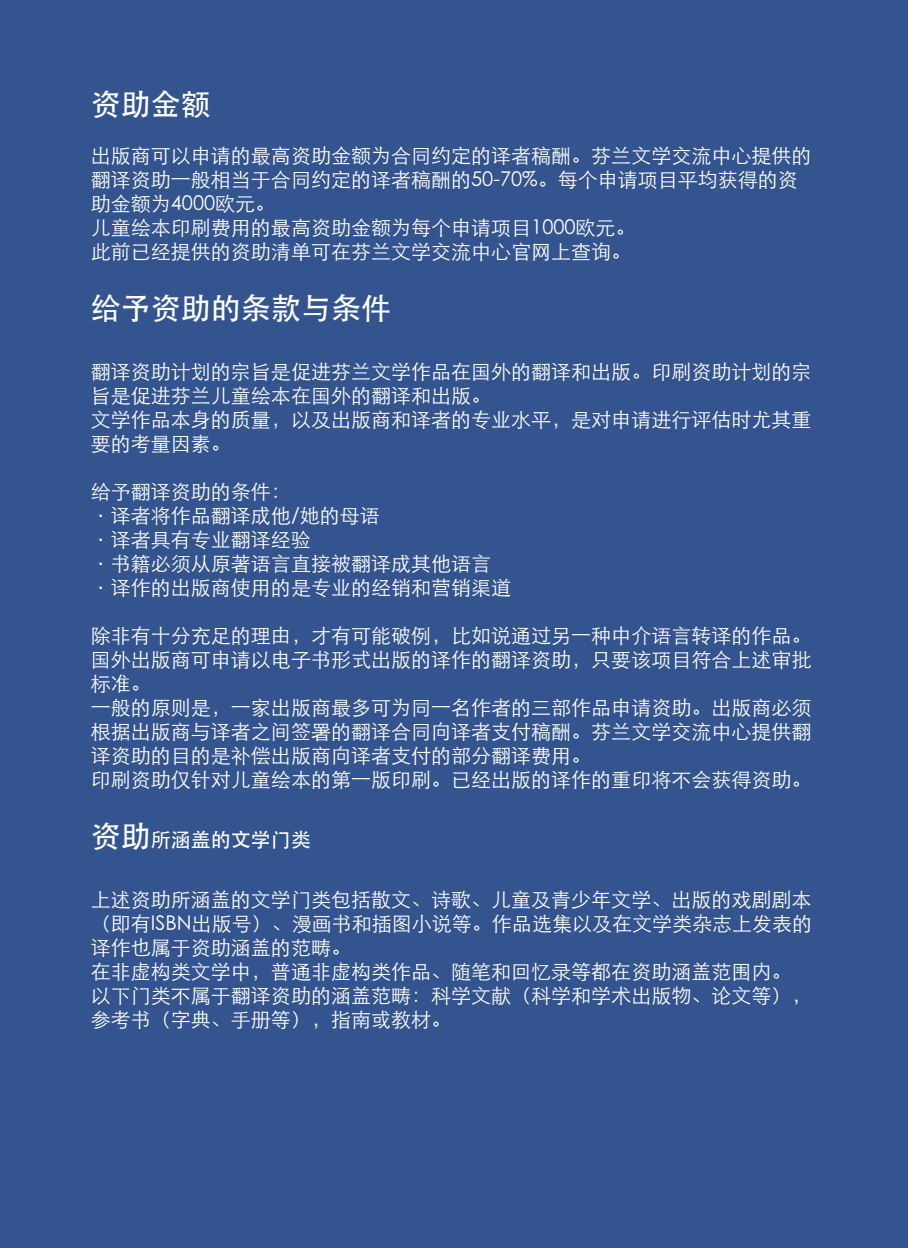
<style>
.page{position:relative;width:908px;height:1248px;background:#fff}
.page>*{position:absolute;margin:0;border:0;box-sizing:border-box;transform-origin:0 0}
.t1{font:30px "ST Heiti";color:#fff}
.t2{font:20px/24px "ST Xihei";color:#fff}
.t3{font:20px "ST Heiti";color:#fff}
.s1{font-size:30px}
</style>
<div class="page">
<div style="left:0;top:0;width:907px;height:1247px;background:#33548e"></div>
<h1 class="t1" style="left:91px;top:89px;width:121px">资助金额</h1>
<p class="t2" style="left:91px;top:144px;width:722px">出版商可以申请的最高资助金额为合同约定的译者稿酬。芬兰文学交流中心提供的翻译资助一般相当于合同约定的译者稿酬的50-70%。每个申请项目平均获得的资助金额为4000欧元。<br>儿童绘本印刷费用的最高资助金额为每个申请项目1000欧元。<br>此前已经提供的资助清单可在芬兰文学交流中心官网上查询。</p>
<h1 class="t1" style="left:91px;top:293px;width:302px">给予资助的条款与条件</h1>
<p class="t2" style="left:91px;top:360px;width:722px">翻译资助计划的宗旨是促进芬兰文学作品在国外的翻译和出版。印刷资助计划的宗旨是促进芬兰儿童绘本在国外的翻译和出版。<br>文学作品本身的质量，以及出版商和译者的专业水平，是对申请进行评估时尤其重要的考量因素。</p>
<p class="t2" style="left:91px;top:480px;width:422px">给予翻译资助的条件：<br>·译者将作品翻译成他/她的母语<br>·译者具有专业翻译经验<br>·书籍必须从原著语言直接被翻译成其他语言·译作的出版商使用的是专业的经销和营销渠道</p>
<p class="t2" style="left:91px;top:624px;width:722px">除非有十分充足的理由，才有可能破例，比如说通过另一种中介语言转译的作品。国外出版商可申请以电子书形式出版的译作的翻译资助，只要该项目符合上述审批标准。<br>一般的原则是，一家出版商最多可为同一名作者的三部作品申请资助。出版商必须根据出版商与译者之间签署的翻译合同向译者支付稿酬。芬兰文学交流中心提供翻译资助的目的是补偿出版商向译者支付的部分翻译费用。<br>印刷资助仅针对儿童绘本的第一版印刷。已经出版的译作的重印将不会获得资助。</p>
<p class="t3" style="left:91px;top:830px;width:222px"><span class="s1">资助</span>所涵盖的文学门类</p>
<p class="t2" style="left:91px;top:888px;width:722px">上述资助所涵盖的文学门类包括散文、诗歌、儿童及青少年文学、出版的戏剧剧本（即有ISBN出版号）、漫画书和插图小说等。作品选集以及在文学类杂志上发表的译作也属于资助涵盖的范畴。<br>在非虚构类文学中，普通非虚构类作品、随笔和回忆录等都在资助涵盖范围内。以下门类不属于翻译资助的涵盖范畴：科学文献（科学和学术出版物、论文等），参考书（字典、手册等），指南或教材。</p>
</div>
